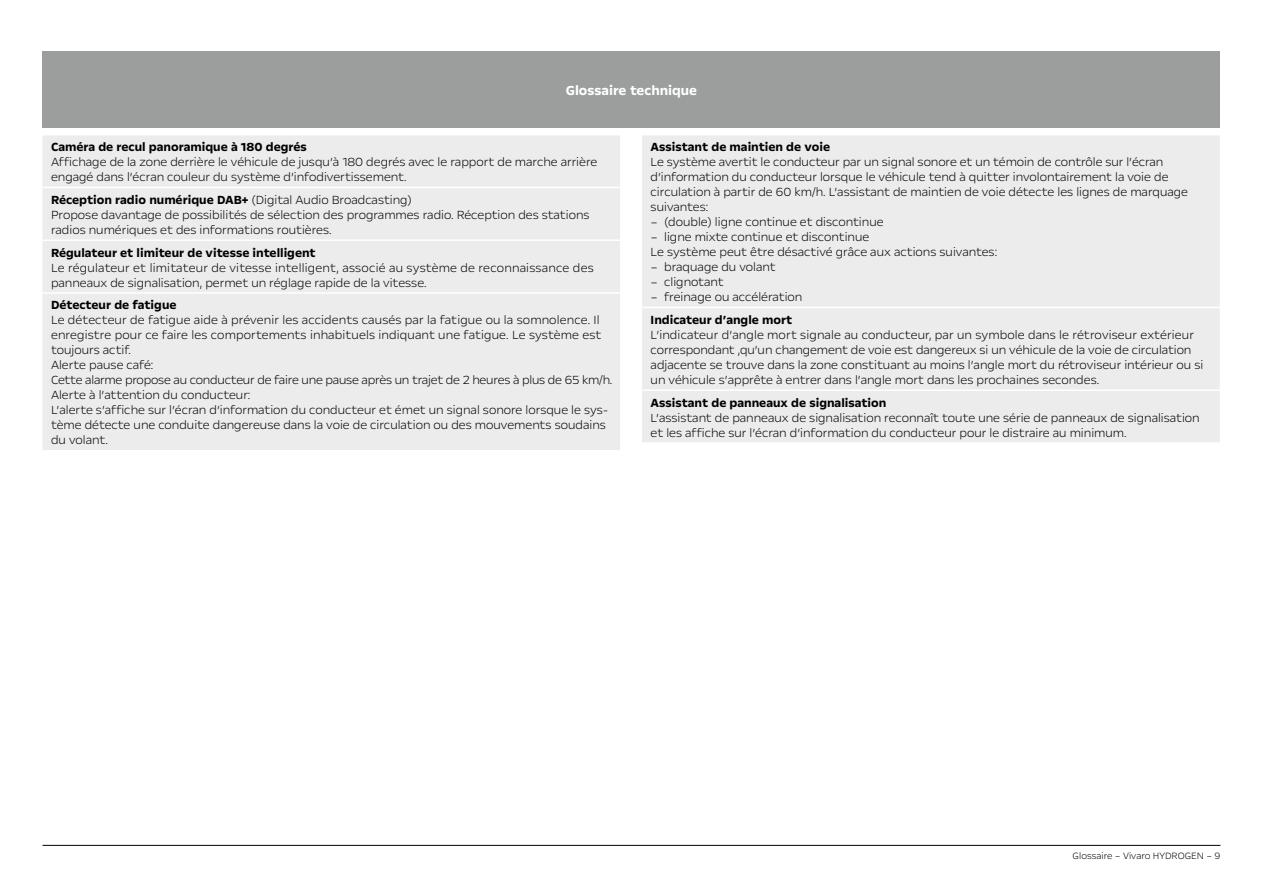
<style>
.page{position:relative;width:1263px;height:893px;background:#fff}
.page>*{position:absolute;margin:0;border:0;box-sizing:border-box;transform-origin:0 0}
.t1{font:700 15px "Opel Next";color:#fff}
.t2{font:300 13.5px/15px "Opel Next";color:#000}
.t3{font:700 13.5px "Opel Next";color:#000}
.t4{font:300 10.5px "Opel Next";color:#000}
.s1{font-weight:700}
</style>
<div class="page">
<hr style="left:43px;top:845px;width:1177px;height:1px;background:#000">
<div style="left:43px;top:135px;width:577px;height:104px;background:#ececed"></div>
<div style="left:43px;top:241px;width:577px;height:209px;background:#ececed"></div>
<hr style="left:43px;top:187px;width:579px;height:1px;background:#fff">
<hr style="left:43px;top:292px;width:579px;height:2px;background:#fff">
<div style="left:642px;top:135px;width:578px;height:307px;background:#ececed"></div>
<hr style="left:642px;top:307px;width:579px;height:1px;background:#fff">
<hr style="left:642px;top:389px;width:579px;height:2px;background:#fff">
<div style="left:43px;top:51px;width:1177px;height:77px;background:#9c9d9d"></div>
<p class="t1" style="left:566px;top:81px;width:133px">Glossaire technique</p>
<p class="t3" style="left:51px;top:139px;width:257px">Caméra de recul panoramique à 180 degrés</p>
<p class="t2" style="left:51px;top:154px;width:548px">Affichage de la zone derrière le véhicule de jusqu’à 180 degrés avec le rapport de marche arrière engagé dans l’écran couleur du système d’infodivertissement.</p>
<p class="t2" style="left:51px;top:192px;width:540px"><span class="s1">Réception radio numérique DAB+</span> (Digital Audio Broadcasting)<br>Propose davantage de possibilités de sélection des programmes radio. Réception des stations radios numériques et des informations routières.</p>
<p class="t3" style="left:51px;top:244px;width:266px">Régulateur et limiteur de vitesse intelligent</p>
<p class="t2" style="left:51px;top:259px;width:544px">Le régulateur et limitateur de vitesse intelligent, associé au système de reconnaissance des panneaux de signalisation, permet un réglage rapide de la vitesse.</p>
<p class="t3" style="left:51px;top:297px;width:127px">Détecteur de fatigue</p>
<p class="t2" style="left:51px;top:312px;width:563px">Le détecteur de fatigue aide à prévenir les accidents causés par la fatigue ou la somnolence. Il enregistre pour ce faire les comportements inhabituels indiquant une fatigue. Le système est toujours actif.<br>Alerte pause café:<br>Cette alarme propose au conducteur de faire une pause après un trajet de 2 heures à plus de 65 km/h.<br>Alerte à l’attention du conducteur:<br>L’alerte s’affiche sur l’écran d’information du conducteur et émet un signal sonore lorsque le sys&shy;tème détecte une conduite dangereuse dans la voie de circulation ou des mouvements soudains du volant.</p>
<p class="t3" style="left:651px;top:139px;width:181px">Assistant de maintien de voie</p>
<p class="t2" style="left:651px;top:154px;width:539px">Le système avertit le conducteur par un signal sonore et un témoin de contrôle sur l’écran d’information du conducteur lorsque le véhicule tend à quitter involontairement la voie de circulation à partir de 60 km/h. L’assistant de maintien de voie détecte les lignes de marquage suivantes:</p>
<p class="t2" style="left:651px;top:214px;width:234px">– (double) ligne continue et discontinue</p>
<p class="t2" style="left:651px;top:229px;width:348px">– ligne mixte continue et discontinue<br>Le système peut être désactivé grâce aux actions suivantes:</p>
<p class="t2" style="left:651px;top:259px;width:126px">– braquage du volant</p>
<p class="t2" style="left:651px;top:274px;width:74px">– clignotant</p>
<p class="t2" style="left:651px;top:289px;width:153px">– freinage ou accélération</p>
<p class="t3" style="left:651px;top:311px;width:143px">Indicateur d’angle mort</p>
<p class="t2" style="left:651px;top:327px;width:554px">L’indicateur d’angle mort signale au conducteur, par un symbole dans le rétroviseur extérieur correspondant ,qu’un changement de voie est dangereux si un véhicule de la voie de circulation adjacente se trouve dans la zone constituant au moins l’angle mort du rétroviseur intérieur ou si un véhicule s’apprête à entrer dans l’angle mort dans les prochaines secondes.</p>
<p class="t3" style="left:651px;top:394px;width:237px">Assistant de panneaux de signalisation</p>
<p class="t2" style="left:651px;top:409px;width:551px">L’assistant de panneaux de signalisation reconnaît toute une série de panneaux de signalisation et les affiche sur l’écran d’information du conducteur pour le distraire au minimum.</p>
<p class="t4" style="left:1073px;top:849px;width:149px">Glossaire – Vivaro HYDROGEN – 9</p>
</div>
